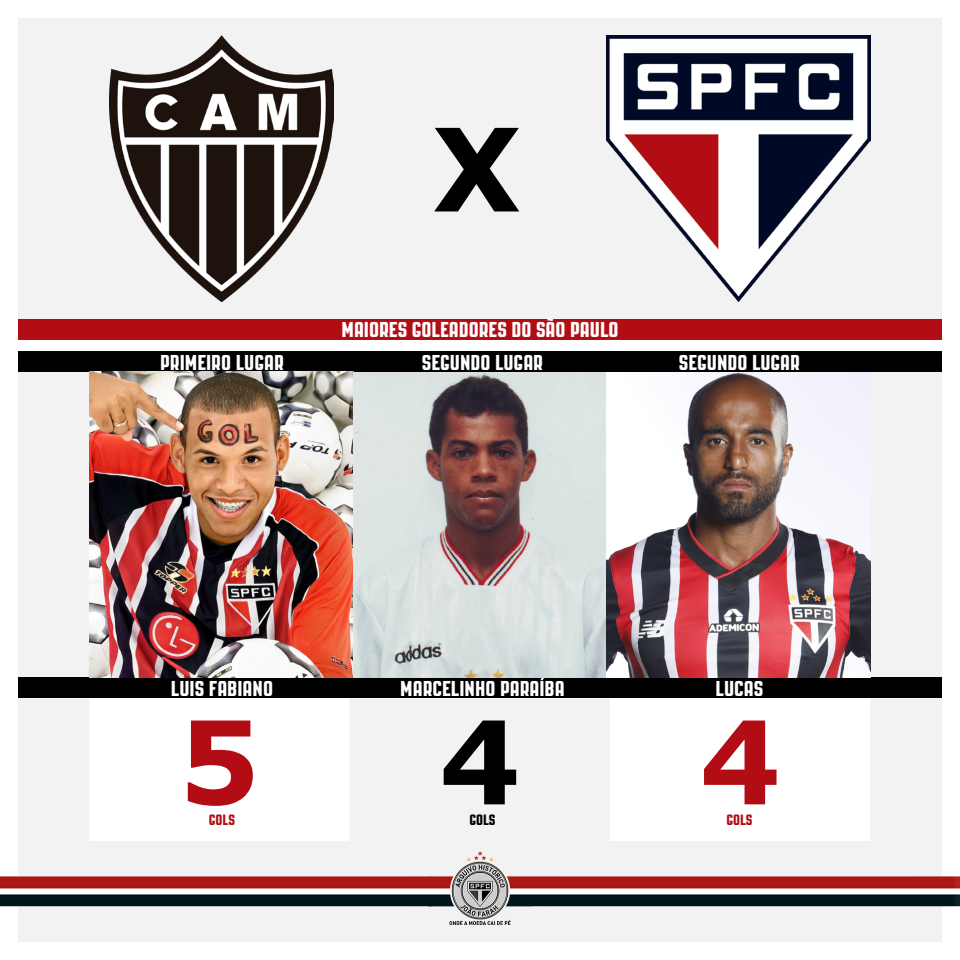
<style>
.page{position:relative;width:960px;height:960px;background:#fff}
.page>*{position:absolute;margin:0;border:0;box-sizing:border-box;transform-origin:0 0}
.t1{font:700 115px "Verdana";color:#b20d15}
.t2{font:700 115px "Verdana";color:#000}
.t3{font:21.5px "PAG Revolucion";color:#fff}
.t4{font:15px "PAG Revolucion";color:#b20d15}
.t5{font:15px "PAG Revolucion";color:#000}
</style>
<div class="page">
<div style="left:18px;top:18px;width:924px;height:322px;background:#f2f2f2"></div>
<div style="left:18px;top:372px;width:924px;height:570px;background:#f2f2f2"></div>
<img style="left:0;top:852px;width:960px;height:72px">
<div style="left:90px;top:698px;width:259px;height:143px;background:#fff"></div>
<div style="left:610px;top:698px;width:260px;height:143px;background:#fff"></div>
<div style="left:18px;top:351px;width:924px;height:21px;background:#000"></div>
<div style="left:18px;top:320px;width:924px;height:20px;background:#b20d15"></div>
<div style="left:18px;top:677px;width:924px;height:21px;background:#000"></div>
<img style="left:89px;top:372px;width:782px;height:305px">
<img style="left:607px;top:36px;width:264px;height:266px">
<img style="left:109px;top:36px;width:224px;height:266px">
<h1 class="t2" style="left:433px;top:88px;width:89px">X</h1>
<p class="t3" style="left:342px;top:318px;width:278px">MAIORES GOLEADORES DO SÃO PAULO</p>
<p class="t3" style="left:160px;top:351px;width:125px">PRIMEIRO LUGAR</p>
<p class="t3" style="left:422px;top:351px;width:123px">SEGUNDO LUGAR</p>
<p class="t3" style="left:679px;top:351px;width:123px">SEGUNDO LUGAR</p>
<p class="t3" style="left:171px;top:677px;width:104px">LUIS FABIANO</p>
<p class="t3" style="left:400px;top:677px;width:166px">MARCELINHO PARAÍBA</p>
<p class="t3" style="left:716px;top:677px;width:49px">LUCAS</p>
<h1 class="t1" style="left:179px;top:681px;width:83px">5</h1>
<h1 class="t2" style="left:439px;top:681px;width:83px">4</h1>
<h1 class="t1" style="left:699px;top:681px;width:83px">4</h1>
<p class="t4" style="left:209px;top:812px;width:28px">GOLS</p>
<p class="t5" style="left:469px;top:812px;width:28px">GOLS</p>
<p class="t4" style="left:726px;top:812px;width:28px">GOLS</p>
</div>
